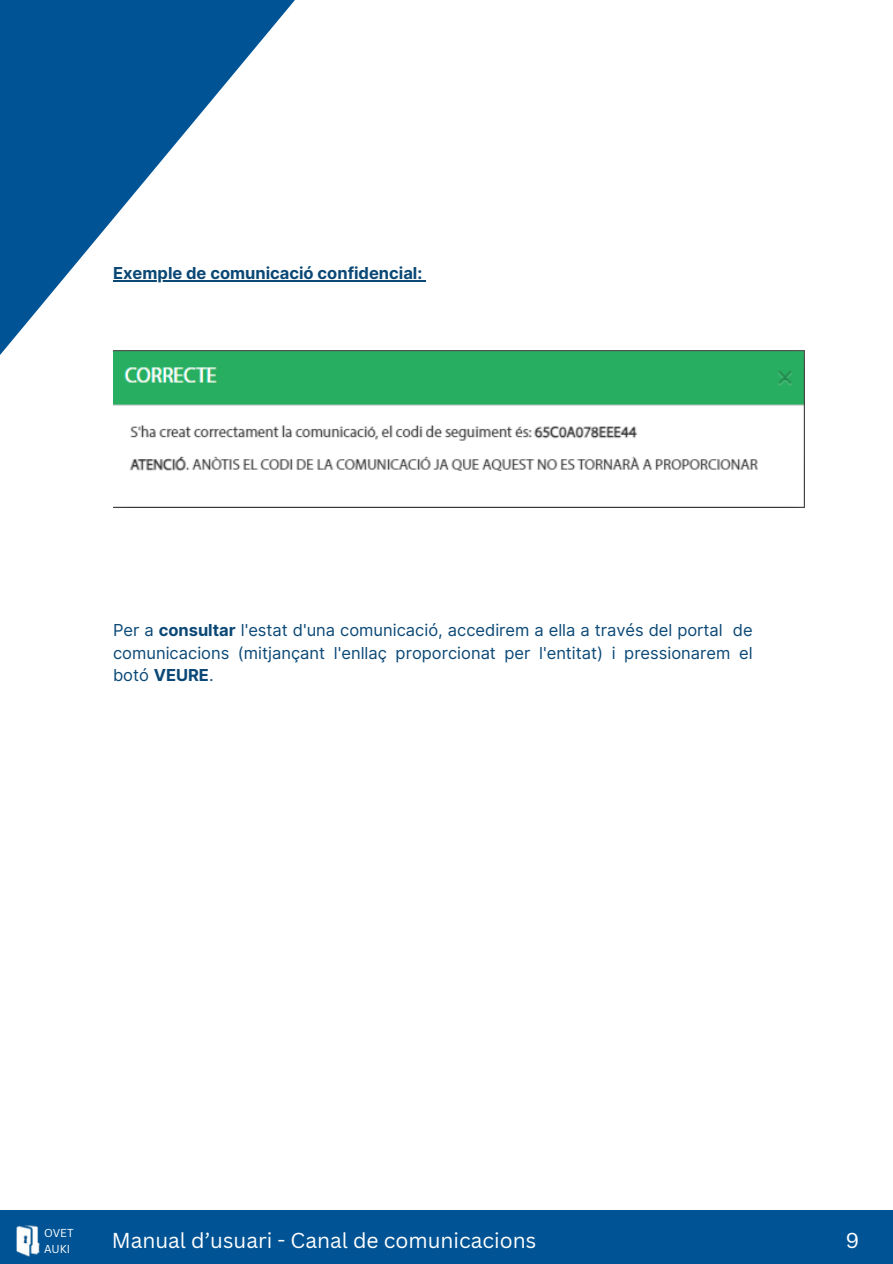
<style>
.page{position:relative;width:893px;height:1264px;background:#fff}
.page>*{position:absolute;margin:0;border:0;box-sizing:border-box;transform-origin:0 0}
.t1{font:21px "Canva Sans";color:#fff}
.t2{font:16.5px/22.5px "Inter";color:#0b4876;text-align:justify}
.t3{font:700 16.5px "Inter";color:#0b4876}
.t4{font:11.25px "Canva Sans";color:#fff}
.s1{font-weight:700}
</style>
<div class="page">
<svg style="left:0;top:0;width:404px;height:355px"></svg>
<div style="left:0;top:1210px;width:892px;height:53px;background:#005495"></div>
<img style="left:16px;top:1225px;width:24px;height:32px">
<img style="left:113px;top:350px;width:691px;height:157px">
<hr style="left:113px;top:280px;width:309px;height:1px;background:#0b4876">
<p class="t3" style="left:113px;top:263px;width:311px">Exemple de comunicació confidencial:</p>
<p class="t2" style="left:113px;top:618px;width:641px">Per a <span class="s1">consultar</span> l'estat d'una comunicació, accedirem a ella a través del portal de comunicacions (mitjançant l'enllaç proporcionat per l'entitat) i pressionarem el botó <span class="s1">VEURE</span>.</p>
<p class="t4" style="left:44px;top:1225px;width:31px">OVET</p>
<h3 class="t4" style="left:44px;top:1240px;width:28px">AUKI</h3>
<h2 class="t1" style="left:112px;top:1225px;width:426px">Manual d’usuari - Canal de comunicacions</h2>
<p class="t1" style="left:845px;top:1225px;width:15px">9</p>
</div>
